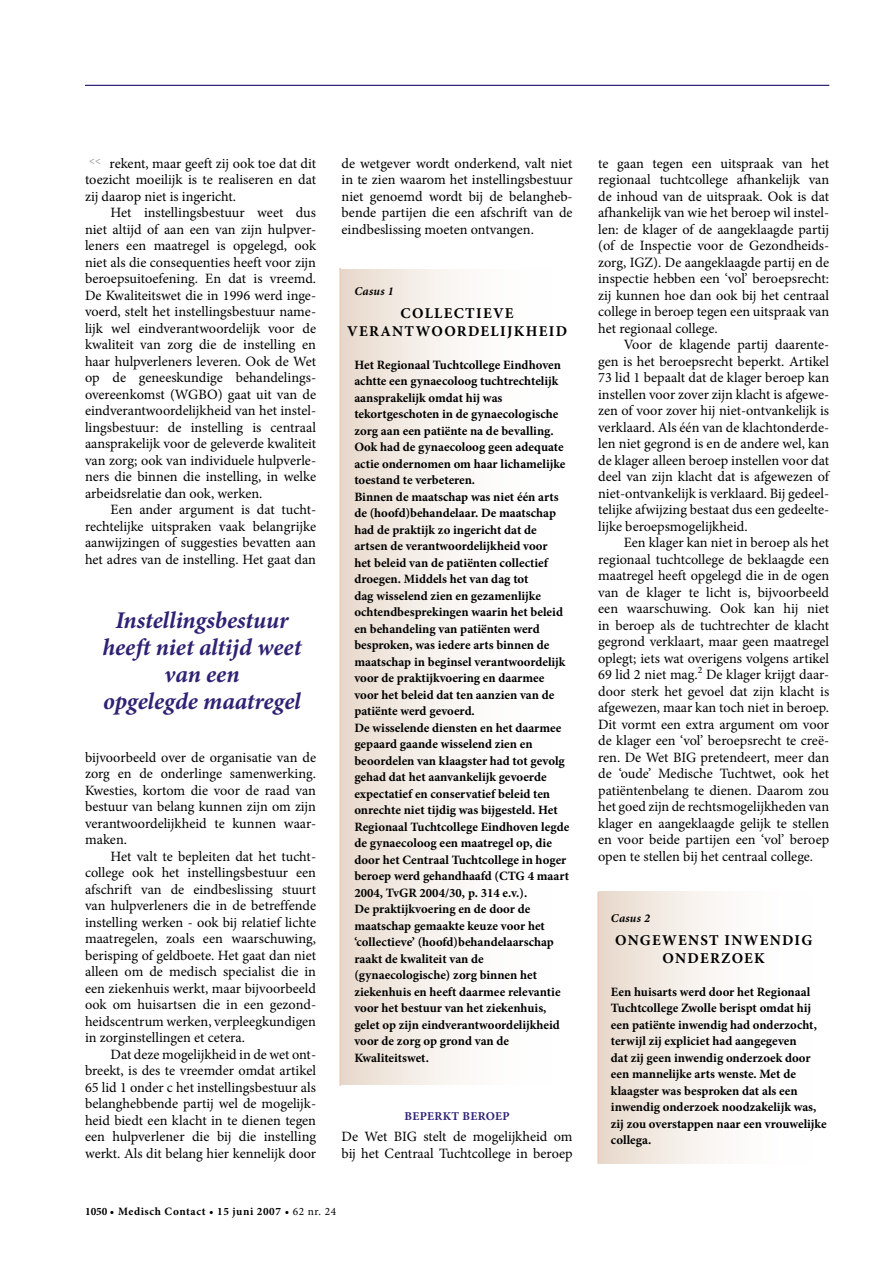
<style>
.page{position:relative;width:893px;height:1263px;background:#fff}
.page>*{position:absolute;margin:0;border:0;box-sizing:border-box;transform-origin:0 0}
.t1{font:italic 700 24px/27px "Minion Pro";color:#2f2274;text-align:center}
.t2{font:700 15px/18px "Minion Pro";letter-spacing:.085em;color:#000;text-align:center}
.t3{font:14.25px/16.5px "Minion Pro";color:#000;text-align:justify}
.t4{font:700 12.75px/16.5px "Minion Pro";color:#000}
.t5{font:700 12px "Minion Pro";letter-spacing:.03em;color:#2f2274}
.t6{font:italic 700 12px "Minion Pro";letter-spacing:.025em;color:#000}
.t7{font:700 11.25px "Minion Pro";letter-spacing:.05em;color:#000}
.t8{font:10.5px "Minion Pro";color:#817f84}
.s1{font-weight:400}
</style>
<div class="page">
<hr style="left:597px;top:891px;width:2px;height:273px;background:#b14806">
<div style="left:599px;top:892px;width:234px;height:271px;background:linear-gradient(to right,#ecdfd4,#fff)"></div>
<hr style="left:339px;top:268px;width:2px;height:818px;background:#b14806">
<div style="left:341px;top:269px;width:234px;height:816px;background:linear-gradient(to right,#ecdfd4,#fff)"></div>
<hr style="left:85px;top:85px;width:744px;height:1px;background:#2f2274">
<p class="t3" style="left:85px;top:155px;width:233px;text-indent:25px">rekent, maar geeft zij ook toe dat dit toezicht moeilijk is te realiseren en dat zij daarop niet is ingericht.</p>
<p class="t3" style="left:85px;top:204px;width:233px;text-indent:26px">Het instellingsbestuur weet dus niet altijd of aan een van zijn hulpver&shy;leners een maatregel is opgelegd, ook niet als die consequenties heeft voor zijn beroepsuitoefening. En dat is vreemd.<br>De Kwaliteitswet die in 1996 werd inge&shy;voerd, stelt het instellingsbestuur name&shy;lijk wel eindverantwoordelijk voor de kwaliteit van zorg die de instelling en haar hulpverleners leveren. Ook de Wet op de geneeskundige behandelings&shy;overeenkomst (WGBO) gaat uit van de eindverantwoordelijkheid van het instel&shy;lingsbestuur: de instelling is centraal aansprakelijk voor de geleverde kwaliteit van zorg; ook van individuele hulpverle&shy;ners die binnen die instelling, in welke arbeidsrelatie dan ook, werken.</p>
<p class="t3" style="left:85px;top:501px;width:233px;text-indent:26px">Een ander argument is dat tucht&shy;rechtelijke uitspraken vaak belangrijke aanwijzingen of suggesties bevatten aan het adres van de instelling. Het gaat dan</p>
<p class="t8" style="left:89px;top:154px;width:13px">&lt;&lt;</p>
<h1 class="t1" style="left:103px;top:606px;width:200px">Instellingsbestuur heeft niet altijd weet van een<br>opgelegde maatregel</h1>
<p class="t3" style="left:85px;top:749px;width:233px">bijvoorbeeld over de organisatie van de zorg en de onderlinge samenwerking.<br>Kwesties, kortom die voor de raad van bestuur van belang kunnen zijn om zijn verantwoordelijkheid te kunnen waar&shy;maken.</p>
<p class="t3" style="left:85px;top:848px;width:233px;text-indent:26px">Het valt te bepleiten dat het tucht&shy;college ook het instellingsbestuur een afschrift van de eindbeslissing stuurt van hulpverleners die in de betreffende instelling werken - ook bij relatief lichte maatregelen, zoals een waarschuwing, berisping of geldboete. Het gaat dan niet alleen om de medisch specialist die in een ziekenhuis werkt, maar bijvoorbeeld ook om huisartsen die in een gezond&shy;heidscentrum werken, verpleegkundigen in zorginstellingen et cetera.</p>
<p class="t3" style="left:85px;top:1046px;width:233px;text-indent:26px">Dat deze mogelijkheid in de wet ont&shy;breekt, is des te vreemder omdat artikel 65 lid 1 onder c het instellingsbestuur als belanghebbende partij wel de mogelijk&shy;heid biedt een klacht in te dienen tegen een hulpverlener die bij die instelling werkt. Als dit belang hier kennelijk door</p>
<p class="t3" style="left:342px;top:155px;width:233px">de wetgever wordt onderkend, valt niet in te zien waarom het instellingsbestuur niet genoemd wordt bij de belangheb&shy;bende partijen die een afschrift van de eindbeslissing moeten ontvangen.</p>
<p class="t6" style="left:354px;top:283px;width:41px">Casus 1</p>
<p class="t2" style="left:347px;top:304px;width:221px">Collectieve verantwoor-delijkheid</p>
<p class="t4" style="left:354px;top:356px;width:217px">Het Regionaal Tuchtcollege Eindhoven achtte een gynaecoloog tuchtrechtelijk aansprakelijk omdat hij was tekortgeschoten in de gynaecologische zorg aan een patiënte na de bevalling.<br>Ook had de gynaecoloog geen adequate actie ondernomen om haar lichamelijke toestand te verbeteren.<br>Binnen de maatschap was niet één arts de (hoofd)behandelaar. De maatschap had de praktijk zo ingericht dat de artsen de verantwoordelijkheid voor<br>het beleid van de patiënten collectief droegen. Middels het van dag tot<br>dag wisselend zien en gezamenlijke ochtendbesprekingen waarin het beleid en behandeling van patiënten werd besproken, was iedere arts binnen de maatschap in beginsel verantwoordelijk voor de praktijkvoering en daarmee voor het beleid dat ten aanzien van de patiënte werd gevoerd.<br>De wisselende diensten en het daarmee gepaard gaande wisselend zien en beoordelen van klaagster had tot gevolg gehad dat het aanvankelijk gevoerde expectatief en conservatief beleid ten onrechte niet tijdig was bijgesteld. Het Regionaal Tuchtcollege Eindhoven legde de gynaecoloog een maatregel op, die door het Centraal Tuchtcollege in hoger beroep werd gehandhaafd (CTG 4 maart 2004, TvGR 2004/30, p. 314 e.v.).<br>De praktijkvoering en de door de maatschap gemaakte keuze voor het ‘collectieve’ (hoofd)behandelaarschap raakt de kwaliteit van de (gynaecologische) zorg binnen het ziekenhuis en heeft daarmee relevantie voor het bestuur van het ziekenhuis, gelet op zijn eindverantwoordelijkheid voor de zorg op grond van de Kwaliteitswet.</p>
<p class="t5" style="left:404px;top:1108px;width:107px">Beperkt beroep</p>
<p class="t3" style="left:342px;top:1128px;width:233px">De Wet BIG stelt de mogelijkheid om bij het Centraal Tuchtcollege in beroep</p>
<p class="t7" style="left:85px;top:1203px;width:253px">1050 • Medisch Contact • 15 juni 2007 • <span class="s1">62 nr. 24</span></p>
<p class="t3" style="left:598px;top:155px;width:233px">te gaan tegen een uitspraak van het regionaal tuchtcollege afhankelijk van de inhoud van de uitspraak. Ook is dat afhankelijk van wie het beroep wil instel&shy;len: de klager of de aangeklaagde partij (of de Inspectie voor de Gezondheids&shy;zorg, IGZ). De aangeklaagde partij en de inspectie hebben een ‘vol’ beroepsrecht: zij kunnen hoe dan ook bij het centraal college in beroep tegen een uitspraak van het regionaal college.</p>
<p class="t3" style="left:598px;top:336px;width:233px;text-indent:26px">Voor de klagende partij daarente&shy;gen is het beroepsrecht beperkt. Artikel 73 lid 1 bepaalt dat de klager beroep kan instellen voor zover zijn klacht is afgewe&shy;zen of voor zover hij niet-ontvankelijk is verklaard. Als één van de klachtonderde&shy;len niet gegrond is en de andere wel, kan de klager alleen beroep instellen voor dat deel van zijn klacht dat is afgewezen of niet-ontvankelijk is verklaard. Bij gedeel&shy;telijke afwijzing bestaat dus een gedeelte&shy;lijke beroepsmogelijkheid.</p>
<p class="t3" style="left:598px;top:534px;width:233px;text-indent:26px">Een klager kan niet in beroep als het regionaal tuchtcollege de beklaagde een maatregel heeft opgelegd die in de ogen van de klager te licht is, bijvoorbeeld een waarschuwing. Ook kan hij niet in beroep als de tuchtrechter de klacht gegrond verklaart, maar geen maatregel oplegt; iets wat overigens volgens artikel 69 lid 2 niet mag.<sup>2</sup> De klager krijgt daar&shy;door sterk het gevoel dat zijn klacht is afgewezen, maar kan toch niet in beroep.<br>Dit vormt een extra argument om voor de klager een ‘vol’ beroepsrecht te creë&shy;ren. De Wet BIG pretendeert, meer dan de ‘oude’ Medische Tuchtwet, ook het patiëntenbelang te dienen. Daarom zou het goed zijn de rechtsmogelijkheden van klager en aangeklaagde gelijk te stellen en voor beide partijen een ‘vol’ beroep open te stellen bij het centraal college.</p>
<p class="t6" style="left:611px;top:910px;width:41px">Casus 2</p>
<p class="t2" style="left:615px;top:931px;width:199px">Ongewenst inwendig onderzoek</p>
<p class="t4" style="left:611px;top:983px;width:217px">Een huisarts werd door het Regionaal Tuchtcollege Zwolle berispt omdat hij een patiënte inwendig had onderzocht, terwijl zij expliciet had aangegeven<br>dat zij geen inwendig onderzoek door een mannelijke arts wenste. Met de klaagster was besproken dat als een inwendig onderzoek noodzakelijk was, zij zou overstappen naar een vrouwelijke collega.</p>
</div>
